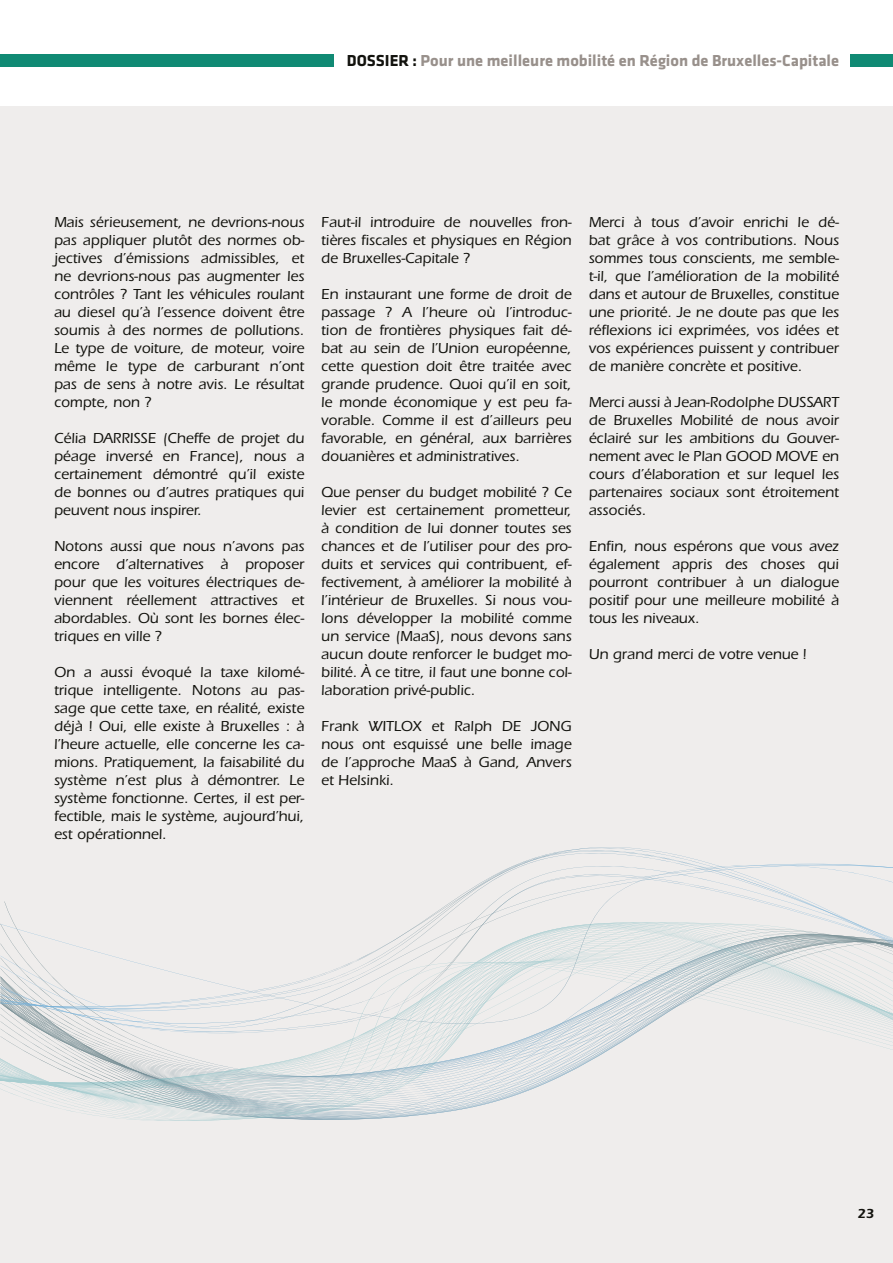
<style>
.page{position:relative;width:893px;height:1263px;background:#fff}
.page>*{position:absolute;margin:0;border:0;box-sizing:border-box;transform-origin:0 0}
.t1{font:16.5px "Klavika Bold Bold OSTF";color:#98908b}
.t2{font:500 15px/18px "ITC Eras Std";color:#12120d;text-align:justify}
.t3{font:600 13.5px "ITC Eras Std";color:#12120d}
.s1{color:#12120d}
</style>
<div class="page">
<div style="left:850px;top:54px;width:43px;height:13px;background:#108a74"></div>
<div style="left:1px;top:54px;width:333px;height:13px;background:#108a74"></div>
<div style="left:0;top:106px;width:893px;height:1157px;background:#efedec"></div>
<svg style="left:0;top:1045px;width:893px;height:76px"></svg>
<svg style="left:6px;top:1040px;width:887px;height:5px"></svg>
<svg style="left:0;top:1027px;width:893px;height:13px"></svg>
<svg style="left:0;top:859px;width:893px;height:168px"></svg>
<p class="t1" style="left:347px;top:51px;width:494px"><span class="s1">DOSSIER :</span> Pour une meilleure mobilité en Région de Bruxelles-Capitale</p>
<p class="t2" style="left:54px;top:213px;width:252px">Mais sérieusement, ne devrions-nous pas appliquer plutôt des normes ob&shy;jectives d’émissions admissibles, et ne devrions-nous pas augmenter les contrôles ? Tant les véhicules roulant au diesel qu’à l’essence doivent être soumis à des normes de pollutions.<br>Le type de voiture, de moteur, voire même le type de carburant n’ont pas de sens à notre avis. Le résultat compte, non ?</p>
<p class="t2" style="left:54px;top:429px;width:252px">Célia DARRISSE (Cheffe de projet du péage inversé en France), nous a certainement démontré qu’il existe de bonnes ou d’autres pratiques qui peuvent nous inspirer.</p>
<p class="t2" style="left:54px;top:537px;width:252px">Notons aussi que nous n’avons pas encore d’alternatives à proposer pour que les voitures électriques de&shy;viennent réellement attractives et abordables. Où sont les bornes élec&shy;triques en ville ?</p>
<p class="t2" style="left:54px;top:663px;width:252px">On a aussi évoqué la taxe kilomé&shy;trique intelligente. Notons au pas&shy;sage que cette taxe, en réalité, existe déjà ! Oui, elle existe à Bruxelles : à l’heure actuelle, elle concerne les ca&shy;mions. Pratiquement, la faisabilité du système n’est plus à démontrer. Le système fonctionne. Certes, il est per&shy;fectible, mais le système, aujourd’hui, est opérationnel.</p>
<p class="t2" style="left:321px;top:213px;width:252px">Faut-il introduire de nouvelles fron&shy;tières fiscales et physiques en Région de Bruxelles-Capitale ?</p>
<p class="t2" style="left:321px;top:285px;width:252px">En instaurant une forme de droit de passage ? A l’heure où l’introduc&shy;tion de frontières physiques fait dé&shy;bat au sein de l’Union européenne, cette question doit être traitée avec grande prudence. Quoi qu’il en soit, le monde économique y est peu fa&shy;vorable. Comme il est d’ailleurs peu favorable, en général, aux barrières douanières et administratives.</p>
<p class="t2" style="left:321px;top:483px;width:252px">Que penser du budget mobilité ? Ce levier est certainement prometteur, à condition de lui donner toutes ses chances et de l’utiliser pour des pro&shy;duits et services qui contribuent, ef&shy;fectivement, à améliorer la mobilité à l’intérieur de Bruxelles. Si nous vou&shy;lons développer la mobilité comme un service (MaaS), nous devons sans aucun doute renforcer le budget mo&shy;bilité. À ce titre, il faut une bonne col&shy;laboration privé-public.</p>
<p class="t2" style="left:321px;top:717px;width:252px">Frank WITLOX et Ralph DE JONG nous ont esquissé une belle image de l’approche MaaS à Gand, Anvers et Helsinki.</p>
<p class="t2" style="left:589px;top:213px;width:252px">Merci à tous d’avoir enrichi le dé&shy;bat grâce à vos contributions. Nous sommes tous conscients, me semble&shy;t-il, que l’amélioration de la mobilité dans et autour de Bruxelles, constitue une priorité. Je ne doute pas que les réflexions ici exprimées, vos idées et vos expériences puissent y contribuer de manière concrète et positive.</p>
<p class="t2" style="left:589px;top:393px;width:252px">Merci aussi à Jean-Rodolphe DUSSART de Bruxelles Mobilité de nous avoir éclairé sur les ambitions du Gouver&shy;nement avec le Plan GOOD MOVE en cours d’élaboration et sur lequel les partenaires sociaux sont étroitement associés.</p>
<p class="t2" style="left:589px;top:537px;width:252px">Enfin, nous espérons que vous avez également appris des choses qui pourront contribuer à un dialogue positif pour une meilleure mobilité à tous les niveaux.</p>
<p class="t2" style="left:589px;top:645px;width:219px">Un grand merci de votre venue !</p>
<p class="t3" style="left:857px;top:1206px;width:19px">23</p>
</div>
